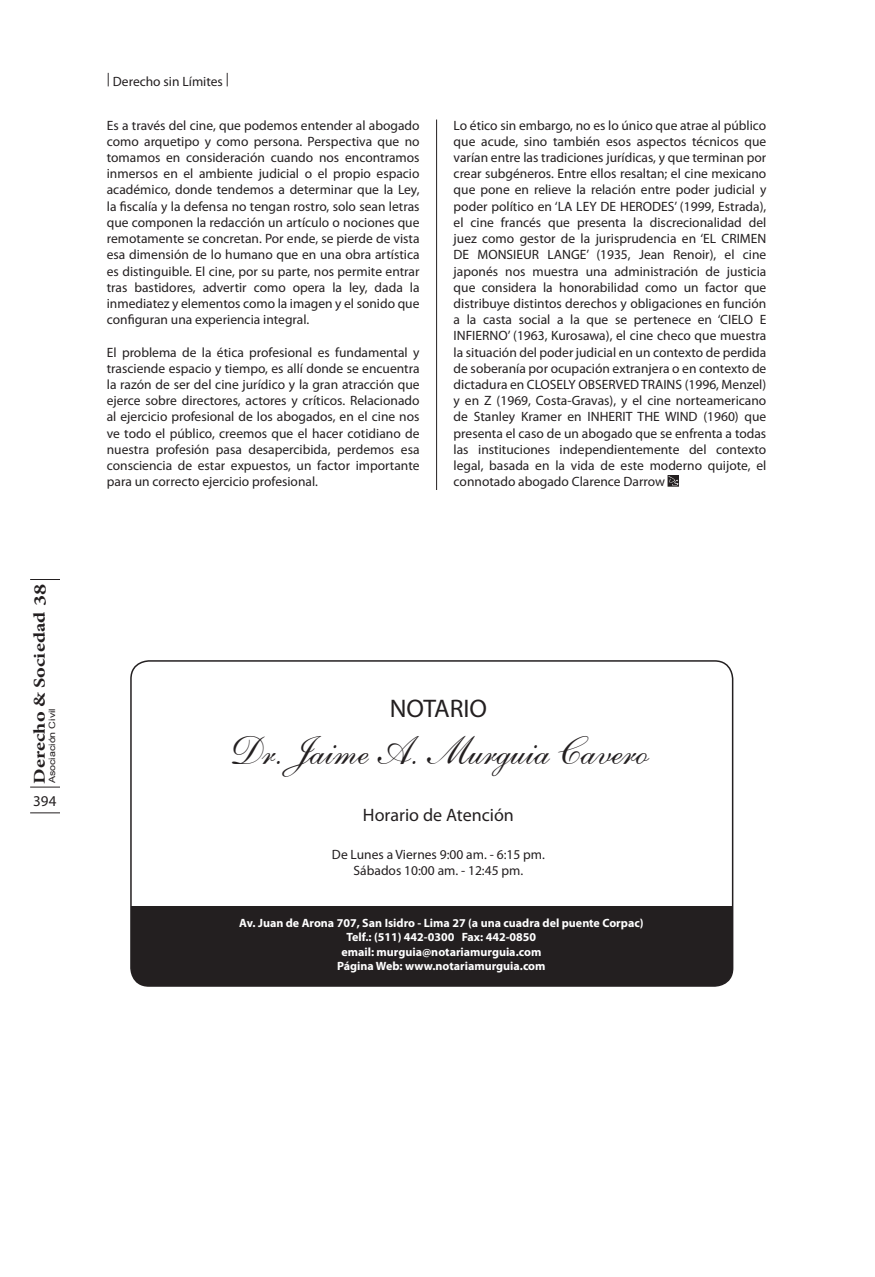
<style>
.page{position:relative;width:875px;height:1277px;background:#fff}
.page>*{position:absolute;margin:0;border:0;box-sizing:border-box;transform-origin:0 0}
.t1{font:39px "English 111 Adagio BT";color:#231f20}
.t2{font:25.5px "Myriad Pro";color:#231f20}
.t3{font:18px "Myriad Pro";color:#231f20}
.t4{font:700 16.5px "Minion Pro";letter-spacing:.005em;color:#231f20;scale:1.23 1}
.t5{font:15px "Myriad Pro";color:#231f20}
.Texto_Doctrina{font:13.5px/16.2px "Myriad Pro";color:#231f20;text-align:justify}
.t6{font:700 12px "Myriad Pro";color:#fff}
.t7{font:8.7px "Arial";color:#231f20;scale:1.23 1}
.s1{font-size:18px}
</style>
<div class="page">
<hr style="left:436px;top:119px;width:1px;height:1041px;background:#231f20">
<div style="left:431px;top:490px;width:13px;height:680px;background:#fff"></div>
<hr style="left:30px;top:812px;width:30px;height:1px;background:#231f20">
<hr style="left:30px;top:786px;width:30px;height:1px;background:#231f20">
<hr style="left:30px;top:579px;width:30px;height:1px;background:#231f20">
<div style="left:131px;top:906px;width:601px;height:80px;background:#231f20"></div>
<div style="left:130px;top:660px;width:603px;height:326px;border:2px solid #231f20;border-radius:18px"></div>
<div style="left:668px;top:475px;width:10px;height:11px;border:1px solid #231f20"></div>
<svg style="left:668px;top:476px;width:10px;height:10px"></svg>
<p class="t4" style="left:28px;top:783px;width:164px;rotate:-90deg">Derecho &amp; Sociedad <span class="s1">38</span></p>
<p class="t7" style="left:46px;top:783px;width:62px;rotate:-90deg">Asociación Civil</p>
<p class="t5" style="left:33px;top:791px;width:25px">394</p>
<p class="Texto_Doctrina" style="left:107px;top:73px;width:124px">| Derecho sin Límites |</p>
<p class="Texto_Doctrina" style="left:107px;top:117px;width:314px">Es a través del cine, que podemos entender al abogado como arquetipo y como persona. Perspectiva que no tomamos en consideración cuando nos encontramos inmersos en el ambiente judicial o el propio espacio académico, donde tendemos a determinar que la Ley, la fiscalía y la defensa no tengan rostro, solo sean letras que componen la redacción un artículo o nociones que remotamente se concretan. Por ende, se pierde de vista esa dimensión de lo humano que en una obra artística es distinguible. El cine, por su parte, nos permite entrar tras bastidores, advertir como opera la ley, dada la inmediatez y elementos como la imagen y el sonido que configuran una experiencia integral.</p>
<p class="Texto_Doctrina" style="left:107px;top:344px;width:314px">El problema de la ética profesional es fundamental y trasciende espacio y tiempo, es allí donde se encuentra la razón de ser del cine jurídico y la gran atracción que ejerce sobre directores, actores y críticos. Relacionado al ejercicio profesional de los abogados, en el cine nos ve todo el público, creemos que el hacer cotidiano de nuestra profesión pasa desapercibida, perdemos esa consciencia de estar expuestos, un factor importante para un correcto ejercicio profesional.</p>
<p class="Texto_Doctrina" style="left:453px;top:117px;width:314px">Lo ético sin embargo, no es lo único que atrae al público que acude, sino también esos aspectos técnicos que varían entre las tradiciones jurídicas, y que terminan por crear subgéneros. Entre ellos resaltan; el cine mexicano que pone en relieve la relación entre poder judicial y poder político en ‘LA LEY DE HERODES’ (1999, Estrada), el cine francés que presenta la discrecionalidad del juez como gestor de la jurisprudencia en ‘EL CRIMEN DE MONSIEUR LANGE’ (1935, Jean Renoir), el cine japonés nos muestra una administración de justicia que considera la honorabilidad como un factor que distribuye distintos derechos y obligaciones en función a la casta social a la que se pertenece en ‘CIELO E INFIERNO’ (1963, Kurosawa), el cine checo que muestra la situación del poder judicial en un contexto de perdida de soberanía por ocupación extranjera o en contexto de dictadura en CLOSELY OBSERVED TRAINS (1996, Menzel) y en Z (1969, Costa-Gravas), y el cine norteamericano de Stanley Kramer en INHERIT THE WIND (1960) que presenta el caso de un abogado que se enfrenta a todas las instituciones independientemente del contexto legal, basada en la vida de este moderno quijote, el connotado abogado Clarence Darrow</p>
<p class="t2" style="left:389px;top:692px;width:99px">NOTARIO</p>
<p class="t1" style="left:228px;top:726px;width:422px">Dr. Jaime A. Murguia Cavero</p>
<p class="t3" style="left:363px;top:804px;width:152px">Horario de Atención</p>
<p class="Texto_Doctrina" style="left:332px;top:846px;width:214px">De Lunes a Viernes 9:00 am. - 6:15 pm.</p>
<p class="Texto_Doctrina" style="left:353px;top:862px;width:171px">Sábados 10:00 am. - 12:45 pm.</p>
<p class="t6" style="left:239px;top:915px;width:405px">Av. Juan de Arona 707, San Isidro - Lima 27 (a una cuadra del puente Corpac)</p>
<p class="t6" style="left:346px;top:929px;width:191px">Telf.: (511) 442-0300 Fax: 442-0850</p>
<p class="t6" style="left:341px;top:944px;width:201px">email: murguia@notariamurguia.com</p>
<p class="t6" style="left:337px;top:958px;width:210px">Página Web: www.notariamurguia.com</p>
</div>
